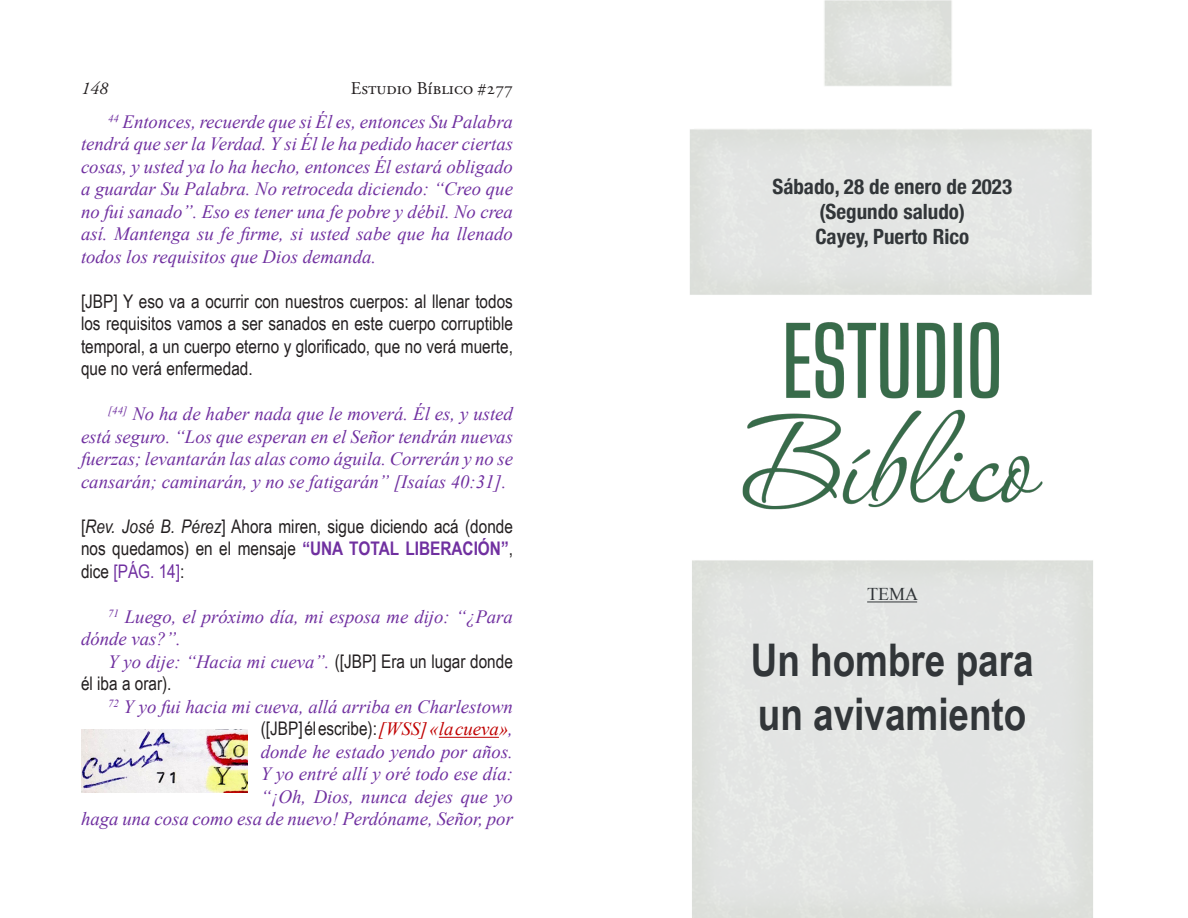
<style>
.page{position:relative;width:1188px;height:918px;background:#fff}
.page>*{position:absolute;margin:0;border:0;box-sizing:border-box;transform-origin:0 0}
.t1{font:700 45px/54px "Arial Narrow";color:#323639}
.t2{font:700 condensed 21px/25.2px "Helvetica Neue";color:#323639;text-align:center}
.t3{font:italic 18.75px/22.5px "Times New Roman";color:#7030a0;text-align:justify}
.t4{font:18.75px/22.5px "Arial Narrow";color:#231f20;text-align:justify}
.t5{font:18px "Adobe Garamond Pro";color:#231f20}
.t6{font:18px "Times New Roman";color:#323639}
.t7{font:italic 18px "Adobe Garamond Pro";color:#231f20}
.s1{font-style:italic}
.s2{font-weight:700;color:#7030a0}
.s3{color:#7030a0}
.s4{font-family:"Arial Narrow";font-style:normal;color:#231f20}
.s5{font-family:"Times New Roman";font-style:italic;color:#c00000}
.s6{font-family:"Times New Roman";font-style:italic;color:#7030a0}
</style>
<div class="page">
<hr style="left:439px;top:737px;width:60px;height:1px;background:#c00000">
<img style="left:81px;top:730px;width:166px;height:63px">
<img style="left:690px;top:0;width:403px;height:918px">
<hr style="left:867px;top:602px;width:50px;height:1px;background:#323639">
<p class="t7" style="left:81px;top:78px;width:28px">148</p>
<p class="t5" style="left:351px;top:78px;width:164px">Estudio Bíblico #277</p>
<p class="t3" style="left:81px;top:110px;width:434px;text-indent:27px"><sup>44</sup> Entonces, recuerde que si Él es, entonces Su Palabra tendrá que ser la Verdad. Y si Él le ha pedido hacer ciertas cosas, y usted ya lo ha hecho, entonces Él estará obligado a guardar Su Palabra. No retroceda diciendo: “Creo que no fui sanado”. Eso es tener una fe pobre y débil. No crea así. Mantenga su fe firme, si usted sabe que ha llenado todos los requisitos que Dios demanda.</p>
<p class="t4" style="left:81px;top:289px;width:433px">[JBP] Y eso va a ocurrir con nuestros cuerpos: al llenar todos los requisitos vamos a ser sanados en este cuerpo corruptible temporal, a un cuerpo eterno y glorificado, que no verá muerte, que no verá enfermedad.</p>
<p class="t3" style="left:81px;top:402px;width:434px;text-indent:27px"><sup>[44]</sup> No ha de haber nada que le moverá. Él es, y usted está seguro. “Los que esperan en el Señor tendrán nuevas fuerzas; levantarán las alas como águila. Correrán y no se cansarán; caminarán, y no se fatigarán” [Isaías 40:31].</p>
<p class="t4" style="left:81px;top:514px;width:434px">[<span class="s1">Rev. José B. Pérez</span>] Ahora miren, sigue diciendo acá (donde nos quedamos) en el mensaje <span class="s2">“UNA TOTAL LIBERACIÓN”</span>, dice <span class="s3">[PÁG. 14]</span>:</p>
<p class="t3" style="left:81px;top:605px;width:433px;text-indent:27px"><sup>71</sup> Luego, el próximo día, mi esposa me dijo: “¿Para dónde vas?”.</p>
<p class="t3" style="left:108px;top:650px;width:406px">Y yo dije: “Hacia mi cueva”. <span class="s4">([JBP] Era un lugar donde</span></p>
<p class="t4" style="left:81px;top:672px;width:92px">él iba a orar).</p>
<p class="t3" style="left:108px;top:695px;width:407px"><sup>72</sup> Y yo fui hacia mi cueva, allá arriba en Charlestown</p>
<p class="t4" style="left:261px;top:717px;width:254px">([JBP] él escribe): <span class="s5">[WSS] «la cueva»</span><span class="s6">,</span></p>
<p class="t3" style="left:81px;top:740px;width:434px;text-align:right">donde he estado yendo por años.<br>Y yo entré allí y oré todo ese día:<br>“¡Oh, Dios, nunca dejes que yo<br>haga una cosa como esa de nuevo! Perdóname, Señor, por</p>
<p class="t2" style="left:772px;top:172px;width:241px">Sábado, 28 de enero de 2023 (Segundo saludo)<br>Cayey, Puerto Rico</p>
<p class="t6" style="left:867px;top:582px;width:52px">TEMA</p>
<h1 class="t1" style="left:751px;top:631px;width:284px">Un hombre para un avivamiento</h1>
</div>
